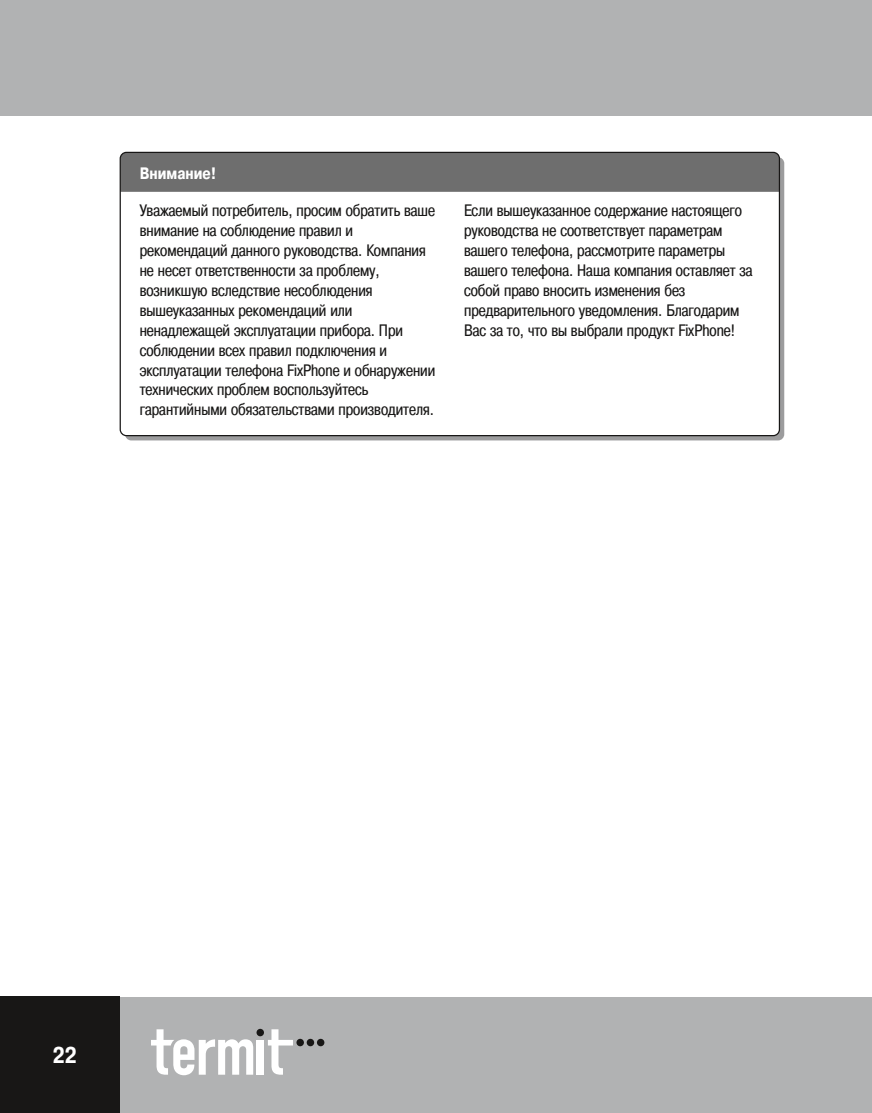
<style>
.page{position:relative;width:872px;height:1113px;background:#fff}
.page>*{position:absolute;margin:0;border:0;box-sizing:border-box;transform-origin:0 0}
.t1{font:700 22.75px "Pragmatica Cond C";color:#fff}
.t2{font:16.5px/20px "Pragmatica Cond C";color:#181716}
.t3{font:700 16.5px "Pragmatica Cond C";color:#fff}
</style>
<div class="page">
<div style="left:0;top:997px;width:872px;height:116px;background:#b1b2b3"></div>
<div style="left:0;top:0;width:872px;height:116px;background:#b1b2b3"></div>
<div style="left:0;top:997px;width:119px;height:116px;background:#181716"></div>
<svg style="left:151px;top:1029px;width:102px;height:46px"></svg>
<div style="left:257px;top:1040px;width:7px;height:34px;background:#fff"></div>
<svg style="left:268px;top:1029px;width:25px;height:45px"></svg>
<svg style="left:256px;top:1028px;width:8px;height:8px"></svg>
<svg style="left:296px;top:1038px;width:8px;height:8px"></svg>
<div style="left:307px;top:1038px;width:7px;height:8px;background:#181716;border-radius:50%"></div>
<div style="left:317px;top:1038px;width:7px;height:8px;background:#181716;border-radius:50%"></div>
<svg style="left:125px;top:157px;width:659px;height:283px;background:#7c7c7c"></svg>
<div style="left:120px;top:152px;width:659px;height:283px;background:#fff;border-radius:6px"></div>
<div style="left:120px;top:152px;width:658px;height:40px;background:#6e6e6e"></div>
<p class="t3" style="left:140px;top:164px;width:78px">Внимание!</p>
<p class="t2" style="left:140px;top:201px;width:297px">Уважаемый потребитель, просим обратить ваше внимание на соблюдение правил и рекомендаций данного руководства. Компания не несет ответственности за проблему, возникшую вследствие несоблюдения вышеуказанных рекомендаций или ненадлежащей эксплуатации прибора. При соблюдении всех правил подключения и эксплуатации телефона FixPhone и обнаружении технических проблем воспользуйтесь гарантийными обязательствами производителя.</p>
<p class="t2" style="left:464px;top:201px;width:290px">Если вышеуказанное содержание настоящего руководства не соответствует параметрам вашего телефона, рассмотрите параметры вашего телефона. Наша компания оставляет за собой право вносить изменения без предварительного уведомления. Благодарим Вас за то, что вы выбрали продукт FixPhone!</p>
<h1 class="t1" style="left:53px;top:1042px;width:25px">22</h1>
</div>
